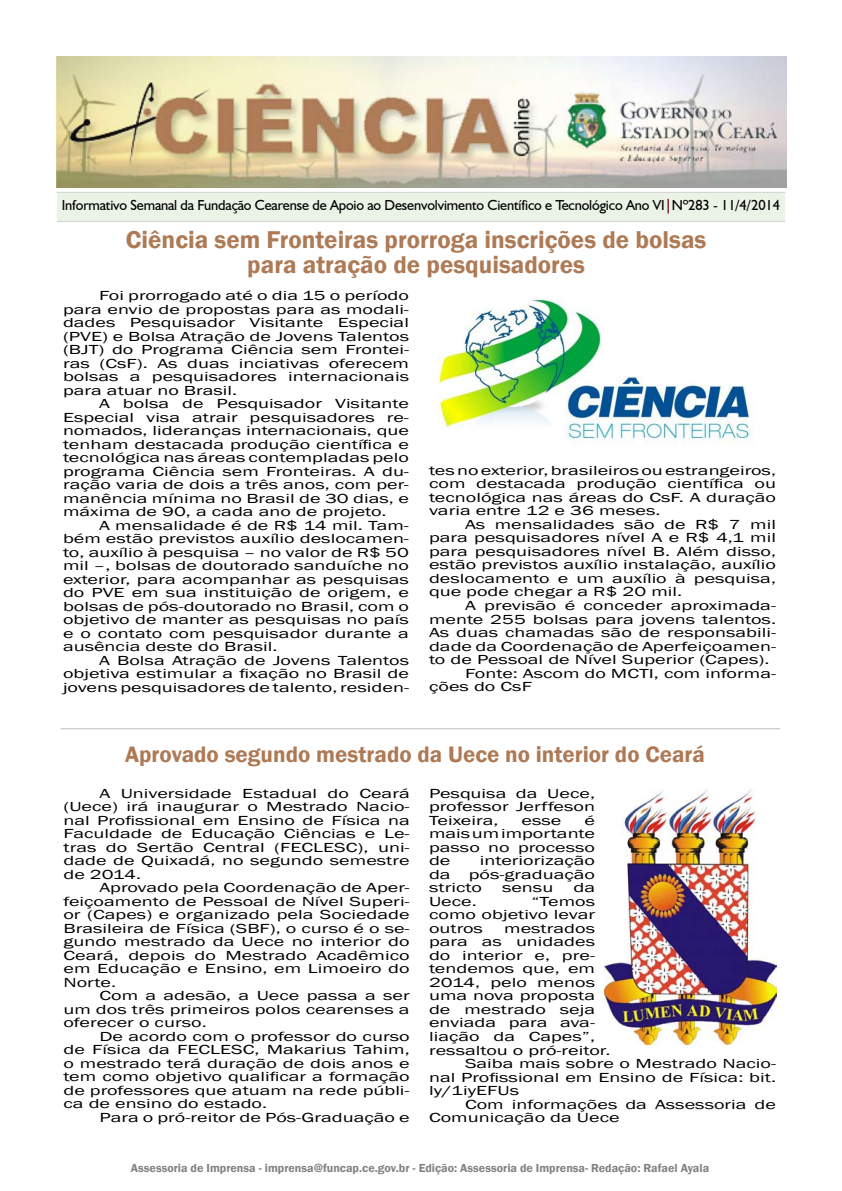
<style>
.page{position:relative;width:842px;height:1191px;background:#fff}
.page>*{position:absolute;margin:0;border:0;box-sizing:border-box;transform-origin:0 0}
.t1{font:600 25px/25px "Franklin Gothic";color:#ae7a55;text-align:center}
.t2{font:600 23px "Franklin Gothic";color:#ae7a55}
.t3{font:14.5px "Humanist 521 BT";letter-spacing:-.01em;color:#000}
.t4{font:13.5px/13.5px "Franklin Gothic";color:#000;text-align:justify;scale:1.5 1}
.t5{font:600 12px "Franklin Gothic";color:#808285}
.s1{font-weight:700;color:#7f1523}
</style>
<div class="page">
<div style="left:57px;top:193px;width:728px;height:28px;background:#eaf3e6"></div>
<img style="left:56px;top:57px;width:730px;height:130px">
<hr style="left:57px;top:192px;width:728px;height:1px;background:#d1d3d4">
<hr style="left:57px;top:221px;width:728px;height:1px;background:#d1d3d4">
<hr style="left:61px;top:728px;width:719px;height:1px;background:#bcbdc0">
<img style="left:438px;top:299px;width:316px;height:145px">
<img style="left:605px;top:788px;width:171px;height:256px">
<p class="t3" style="left:62px;top:196px;width:720px">Informativo Semanal da Fundação Cearense de Apoio ao Desenvolvimento Científico e Tecnológico Ano VI<span class="s1">|</span>Nº283 - 11/4/2014</p>
<h1 class="t1" style="left:126px;top:227px;width:582px">Ciência sem Fronteiras prorroga inscrições de bolsas para atração de pesquisadores</h1>
<p class="t4" style="left:63px;top:289px;width:232px;text-indent:36px">Foi prorrogado até o dia 15 o período para envio de propostas para as modali&shy;dades Pesquisador Visitante Especial (PVE) e Bolsa Atração de Jovens Talentos (BJT) do Programa Ciência sem Frontei&shy;ras (CsF). As duas inciativas oferecem bolsas a pesquisadores internacionais para atuar no Brasil.</p>
<p class="t4" style="left:63px;top:397px;width:232px;text-indent:36px">A bolsa de Pesquisador Visitante Especial visa atrair pesquisadores re&shy;nomados, lideranças internacionais, que tenham destacada produção científica e tecnológica nas áreas contempladas pelo programa Ciência sem Fronteiras. A du&shy;ração varia de dois a três anos, com per&shy;manência mínima no Brasil de 30 dias, e máxima de 90, a cada ano de projeto.</p>
<p class="t4" style="left:63px;top:519px;width:232px;text-indent:36px">A mensalidade é de R$ 14 mil. Tam&shy;bém estão previstos auxílio deslocamen&shy;to, auxílio à pesquisa – no valor de R$ 50 mil –, bolsas de doutorado sanduíche no exterior, para acompanhar as pesquisas do PVE em sua instituição de origem, e bolsas de pós-doutorado no Brasil, com o objetivo de manter as pesquisas no país e o contato com pesquisador durante a ausência deste do Brasil.</p>
<p class="t4" style="left:63px;top:654px;width:232px;text-indent:36px">A Bolsa Atração de Jovens Talentos objetiva estimular a fixação no Brasil de jovens pesquisadores de talento, residen-</p>
<p class="t4" style="left:429px;top:464px;width:233px">tes no exterior, brasileiros ou estrangeiros, com destacada produção científica ou tecnológica nas áreas do CsF. A duração varia entre 12 e 36 meses.</p>
<p class="t4" style="left:429px;top:518px;width:233px;text-indent:36px">As mensalidades são de R$ 7 mil para pesquisadores nível A e R$ 4,1 mil para pesquisadores nível B. Além disso, estão previstos auxílio instalação, auxílio deslocamento e um auxílio à pesquisa, que pode chegar a R$ 20 mil.</p>
<p class="t4" style="left:465px;top:599px;width:209px">A previsão é conceder aproximada-</p>
<p class="t4" style="left:429px;top:612px;width:233px">mente 255 bolsas para jovens talentos.</p>
<p class="t4" style="left:429px;top:626px;width:233px">As duas chamadas são de responsabili-</p>
<p class="t4" style="left:429px;top:639px;width:233px">dade da Coordenação de Aperfeiçoamen-</p>
<p class="t4" style="left:429px;top:653px;width:228px">to de Pessoal de Nível Superior (Capes).</p>
<p class="t4" style="left:465px;top:666px;width:209px">Fonte: Ascom do MCTI, com informa-</p>
<p class="t4" style="left:429px;top:680px;width:70px">ções do CsF</p>
<h2 class="t2" style="left:125px;top:740px;width:581px">Aprovado segundo mestrado da Uece no interior do Ceará</h2>
<p class="t4" style="left:429px;top:786px;width:112px">Pesquisa da Uece, professor Jerffeson Teixeira,</p>
<p class="t4" style="left:63px;top:786px;width:232px;text-indent:36px">A Universidade Estadual do Ceará (Uece) irá inaugurar o Mestrado Nacio&shy;nal Profissional em Ensino de Física na Faculdade de Educação Ciências e Le&shy;tras do Sertão Central (FECLESC), uni&shy;dade de Quixadá, no segundo semestre de 2014.</p>
<p class="t4" style="left:63px;top:881px;width:232px;text-indent:36px">Aprovado pela Coordenação de Aper&shy;feiçoamento de Pessoal de Nível Superi&shy;or (Capes) e organizado pela Sociedade Brasileira de Física (SBF), o curso é o se&shy;gundo mestrado da Uece no interior do Ceará, depois do Mestrado Acadêmico em Educação e Ensino, em Limoeiro do Norte.</p>
<p class="t4" style="left:63px;top:989px;width:232px;text-indent:36px">Com a adesão, a Uece passa a ser um dos três primeiros polos cearenses a oferecer o curso.</p>
<p class="t4" style="left:63px;top:1029px;width:232px;text-indent:36px">De acordo com o professor do curso de Física da FECLESC, Makarius Tahim, o mestrado terá duração de dois anos e tem como objetivo qualificar a formação de professores que atuam na rede públi&shy;ca de ensino do estado.</p>
<p class="t4" style="left:99px;top:1110px;width:208px">Para o pró-reitor de Pós-Graduação e</p>
<p class="t4" style="left:429px;top:813px;width:112px;text-indent:155px">é mais um importante passo no processo de</p>
<p class="t4" style="left:522px;top:813px;width:28px">esse</p>
<p class="t4" style="left:480px;top:854px;width:78px">interiorização</p>
<p class="t4" style="left:429px;top:867px;width:112px;text-indent:40px">pós-graduação stricto</p>
<p class="t4" style="left:429px;top:867px;width:16px">da</p>
<p class="t4" style="left:502px;top:881px;width:36px">sensu</p>
<p class="t4" style="left:573px;top:881px;width:16px">da</p>
<p class="t4" style="left:429px;top:894px;width:112px;text-indent:102px">“Temos como objetivo levar outros</p>
<p class="t4" style="left:429px;top:894px;width:33px">Uece.</p>
<p class="t4" style="left:429px;top:921px;width:112px;text-indent:75px">mestrados para as unidades do interior e, pre&shy;tendemos que, em 2014, pelo menos uma nova proposta de mestrado seja enviada para ava&shy;liação da Capes”,</p>
<p class="t4" style="left:429px;top:1043px;width:122px">ressaltou o pró-reitor.</p>
<p class="t4" style="left:465px;top:1057px;width:209px">Saiba mais sobre o Mestrado Nacio-</p>
<p class="t4" style="left:429px;top:1070px;width:233px">nal Profissional em Ensino de Física: bit.</p>
<p class="t4" style="left:429px;top:1084px;width:62px">ly/1iyEFUs</p>
<p class="t4" style="left:465px;top:1097px;width:209px">Com informações da Assessoria de</p>
<p class="t4" style="left:429px;top:1111px;width:129px">Comunicação da Uece</p>
<p class="t5" style="left:131px;top:1160px;width:580px">Assessoria de Imprensa - imprensa@funcap.ce.gov.br - Edição: Assessoria de Imprensa- Redação: Rafael Ayala</p>
</div>
